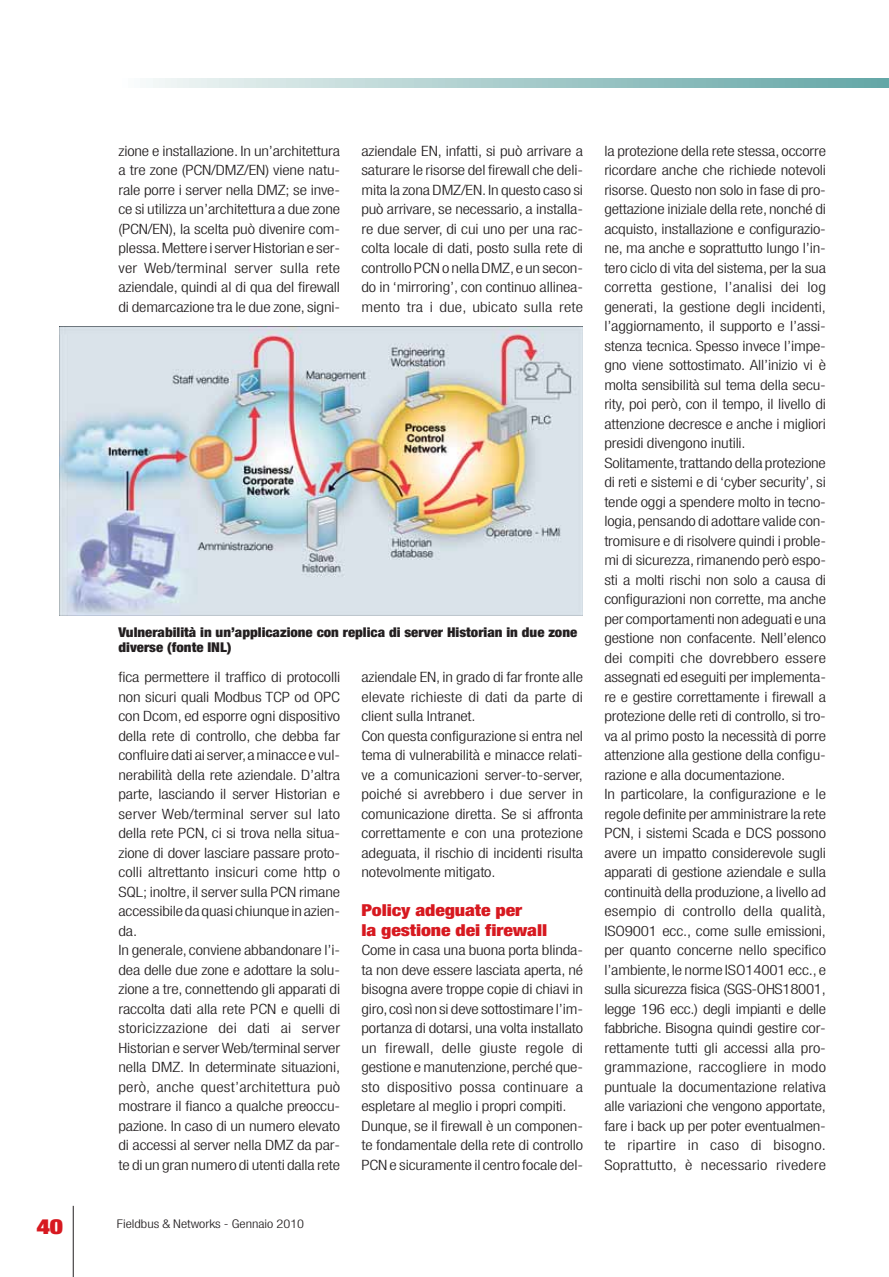
<style>
.page{position:relative;width:889px;height:1277px;background:#fff}
.page>*{position:absolute;margin:0;border:0;box-sizing:border-box;transform-origin:0 0}
.t1{font:900 expanded 21px "Helvetica Neue LT";color:#d71920;scale:1.2 1}
.t2{font:900 condensed 16.5px/19.5px "Helvetica Neue LT";letter-spacing:-.005em;color:#d71920;scale:1.2 1}
.t3{font:300 condensed 14.25px/19.5px "Helvetica Neue LT";letter-spacing:-.01em;color:#231f20;scale:1.2 1}
.t4{font:900 condensed 13.5px/15px "Helvetica Neue LT";color:#231f20;scale:1.1 1}
.t5{font:300 condensed 12px "Helvetica Neue LT";color:#231f20;scale:1.2 1}
</style>
<div class="page">
<svg style="left:146px;top:79px;width:742px;height:8px;background:#a8cccc"></svg>
<hr style="left:73px;top:1206px;width:1px;height:71px;background:#231f20">
<img style="left:60px;top:326px;width:522px;height:289px">
<p class="t3" style="left:118px;top:143px;width:186px;text-align:justify">zione e installazione. In un’architettura a tre zone (PCN/DMZ/EN) viene natu&shy;rale porre i server nella DMZ; se inve&shy;ce si utilizza un’architettura a due zone (PCN/EN), la scelta può divenire com&shy;plessa. Mettere i server Historian e ser&shy;ver Web/terminal server sulla rete aziendale, quindi al di qua del firewall di demarcazione tra le due zone, signi-</p>
<p class="t3" style="left:361px;top:143px;width:186px;text-align:justify">aziendale EN, infatti, si può arrivare a saturare le risorse del firewall che deli&shy;mita la zona DMZ/EN. In questo caso si può arrivare, se necessario, a installa&shy;re due server, di cui uno per una rac&shy;colta locale di dati, posto sulla rete di controllo PCN o nella DMZ, e un secon&shy;do in ‘mirroring’, con continuo allinea&shy;mento tra i due, ubicato sulla rete</p>
<p class="t4" style="left:118px;top:626px;width:418px">Vulnerabilità in un’applicazione con replica di server Historian in due zone diverse (fonte INL)</p>
<p class="t3" style="left:118px;top:669px;width:186px">fica permettere il traffico di protocolli non sicuri quali Modbus TCP od OPC con Dcom, ed esporre ogni dispositivo della rete di controllo, che debba far confluire dati ai server, a minacce e vul&shy;nerabilità della rete aziendale. D’altra parte, lasciando il server Historian e server Web/terminal server sul lato della rete PCN, ci si trova nella situa&shy;zione di dover lasciare passare proto&shy;colli altrettanto insicuri come http o SQL; inoltre, il server sulla PCN rimane accessibile da quasi chiunque in azien&shy;da.<br>In generale, conviene abbandonare l’i&shy;dea delle due zone e adottare la solu&shy;zione a tre, connettendo gli apparati di raccolta dati alla rete PCN e quelli di storicizzazione dei dati ai server Historian e server Web/terminal server nella DMZ. In determinate situazioni, però, anche quest’architettura può mostrare il fianco a qualche preoccu&shy;pazione. In caso di un numero elevato di accessi al server nella DMZ da par&shy;te di un gran numero di utenti dalla rete</p>
<h1 class="t1" style="left:37px;top:1213px;width:23px">40</h1>
<p class="t5" style="left:117px;top:1220px;width:157px">Fieldbus &amp; Networks - Gennaio 2010</p>
<p class="t3" style="left:361px;top:669px;width:186px">aziendale EN, in grado di far fronte alle elevate richieste di dati da parte di client sulla Intranet.<br>Con questa configurazione si entra nel tema di vulnerabilità e minacce relati&shy;ve a comunicazioni server-to-server, poiché si avrebbero i due server in comunicazione diretta. Se si affronta correttamente e con una protezione adeguata, il rischio di incidenti risulta notevolmente mitigato.</p>
<p class="t2" style="left:361px;top:902px;width:156px">Policy adeguate per<br>la gestione dei firewall</p>
<p class="t3" style="left:361px;top:942px;width:186px">Come in casa una buona porta blinda&shy;ta non deve essere lasciata aperta, né bisogna avere troppe copie di chiavi in giro, così non si deve sottostimare l’im&shy;portanza di dotarsi, una volta installato un firewall, delle giuste regole di gestione e manutenzione, perché que&shy;sto dispositivo possa continuare a espletare al meglio i propri compiti.<br>Dunque, se il firewall è un componen&shy;te fondamentale della rete di controllo PCN e sicuramente il centro focale del-</p>
<p class="t3" style="left:604px;top:143px;width:186px">la protezione della rete stessa, occorre ricordare anche che richiede notevoli risorse. Questo non solo in fase di pro&shy;gettazione iniziale della rete, nonché di acquisto, installazione e configurazio&shy;ne, ma anche e soprattutto lungo l’in&shy;tero ciclo di vita del sistema, per la sua corretta gestione, l’analisi dei log generati, la gestione degli incidenti, l’aggiornamento, il supporto e l’assi&shy;stenza tecnica. Spesso invece l’impe&shy;gno viene sottostimato. All’inizio vi è molta sensibilità sul tema della secu&shy;rity, poi però, con il tempo, il livello di attenzione decresce e anche i migliori presidi divengono inutili.<br>Solitamente, trattando della protezione di reti e sistemi e di ‘cyber security’, si tende oggi a spendere molto in tecno&shy;logia, pensando di adottare valide con&shy;tromisure e di risolvere quindi i proble&shy;mi di sicurezza, rimanendo però espo&shy;sti a molti rischi non solo a causa di configurazioni non corrette, ma anche per comportamenti non adeguati e una gestione non confacente. Nell’elenco dei compiti che dovrebbero essere assegnati ed eseguiti per implementa&shy;re e gestire correttamente i firewall a protezione delle reti di controllo, si tro&shy;va al primo posto la necessità di porre attenzione alla gestione della configu&shy;razione e alla documentazione.<br>In particolare, la configurazione e le regole definite per amministrare la rete PCN, i sistemi Scada e DCS possono avere un impatto considerevole sugli apparati di gestione aziendale e sulla continuità della produzione, a livello ad esempio di controllo della qualità, ISO9001 ecc., come sulle emissioni, per quanto concerne nello specifico l’ambiente, le norme ISO14001 ecc., e sulla sicurezza fisica (SGS-OHS18001, legge 196 ecc.) degli impianti e delle fabbriche. Bisogna quindi gestire cor&shy;rettamente tutti gli accessi alla pro&shy;grammazione, raccogliere in modo puntuale la documentazione relativa alle variazioni che vengono apportate, fare i back up per poter eventualmen&shy;te ripartire in caso di bisogno.<br>Soprattutto, è necessario rivedere</p>
</div>
